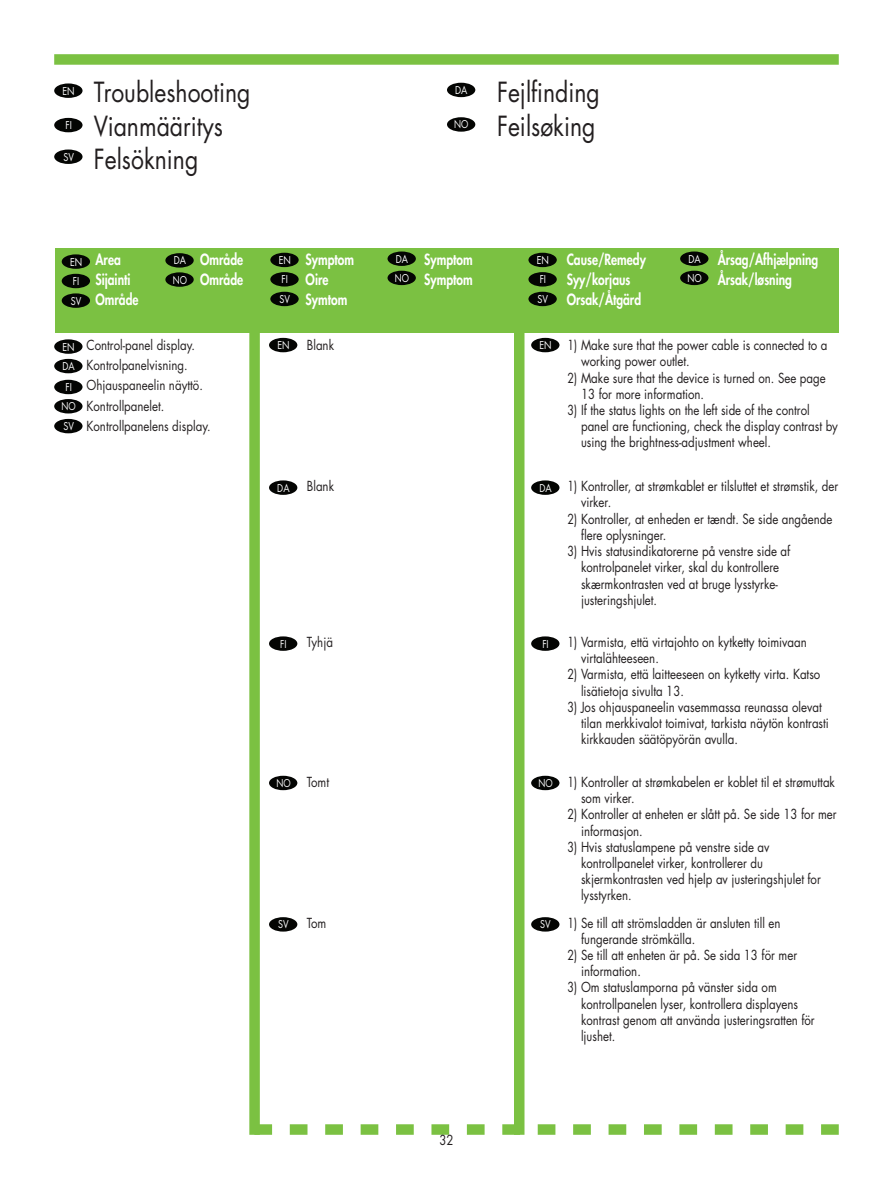
<style>
.page{position:relative;width:893px;height:1189px;background:#fff}
.page>*{position:absolute;margin:0;border:0;box-sizing:border-box;transform-origin:0 0}
.t1{font:27px "Futura";color:#231f20;scale:.85 1}
.t2{font:800 15px "Futura";color:#fff;scale:.8 1}
.t3{font:13.5px/16.2px "Futura";color:#231f20;scale:.8 1}
.t4{font:13.5px "Futura";color:#231f20;scale:.85 1}
.t5{font:10.5px "Futura";color:#fff;scale:.85 1}
.t6{font:10.5px "Futura";color:#fff;scale:.8 1}
</style>
<div class="page">
<div style="left:54px;top:54px;width:784px;height:11px;background:#7bc142"></div>
<div style="left:249px;top:249px;width:11px;height:885px;background:#7bc142"></div>
<div style="left:514px;top:249px;width:10px;height:885px;background:#7bc142"></div>
<div style="left:55px;top:248px;width:783px;height:85px;background:#7bc142"></div>
<svg style="left:260px;top:1124px;width:578px;height:10px"></svg>
<div style="left:54px;top:83px;width:28px;height:15px;background:#040503;border-radius:50%"></div>
<div style="left:447px;top:83px;width:28px;height:14px;background:#040503;border-radius:50%"></div>
<div style="left:62px;top:254px;width:28px;height:15px;background:#040503;border-radius:50%"></div>
<div style="left:165px;top:253px;width:29px;height:14px;background:#040503;border-radius:50%"></div>
<div style="left:270px;top:253px;width:28px;height:14px;background:#040503;border-radius:50%"></div>
<div style="left:387px;top:251px;width:29px;height:15px;background:#040503;border-radius:50%"></div>
<div style="left:528px;top:253px;width:28px;height:14px;background:#040503;border-radius:50%"></div>
<div style="left:680px;top:251px;width:28px;height:15px;background:#040503;border-radius:50%"></div>
<div style="left:54px;top:339px;width:28px;height:15px;background:#040503;border-radius:50%"></div>
<div style="left:54px;top:359px;width:28px;height:14px;background:#040503;border-radius:50%"></div>
<div style="left:269px;top:338px;width:28px;height:14px;background:#040503;border-radius:50%"></div>
<div style="left:269px;top:480px;width:28px;height:15px;background:#040503;border-radius:50%"></div>
<div style="left:531px;top:338px;width:28px;height:14px;background:#040503;border-radius:50%"></div>
<div style="left:531px;top:480px;width:28px;height:15px;background:#040503;border-radius:50%"></div>
<div style="left:62px;top:274px;width:28px;height:14px;background:#040503;border-radius:50%"></div>
<div style="left:270px;top:272px;width:28px;height:14px;background:#040503;border-radius:50%"></div>
<div style="left:528px;top:272px;width:28px;height:14px;background:#040503;border-radius:50%"></div>
<div style="left:531px;top:636px;width:28px;height:14px;background:#040503;border-radius:50%"></div>
<div style="left:269px;top:636px;width:28px;height:14px;background:#040503;border-radius:50%"></div>
<div style="left:54px;top:118px;width:28px;height:14px;background:#040503;border-radius:50%"></div>
<div style="left:54px;top:380px;width:28px;height:14px;background:#040503;border-radius:50%"></div>
<div style="left:165px;top:272px;width:29px;height:15px;background:#040503;border-radius:50%"></div>
<div style="left:387px;top:271px;width:29px;height:14px;background:#040503;border-radius:50%"></div>
<div style="left:680px;top:271px;width:28px;height:14px;background:#040503;border-radius:50%"></div>
<div style="left:531px;top:775px;width:28px;height:15px;background:#040503;border-radius:50%"></div>
<div style="left:269px;top:775px;width:28px;height:15px;background:#040503;border-radius:50%"></div>
<div style="left:447px;top:117px;width:28px;height:15px;background:#040503;border-radius:50%"></div>
<div style="left:54px;top:399px;width:28px;height:14px;background:#040503;border-radius:50%"></div>
<div style="left:62px;top:293px;width:28px;height:15px;background:#040503;border-radius:50%"></div>
<div style="left:270px;top:292px;width:28px;height:14px;background:#040503;border-radius:50%"></div>
<div style="left:528px;top:292px;width:28px;height:14px;background:#040503;border-radius:50%"></div>
<div style="left:531px;top:917px;width:28px;height:14px;background:#040503;border-radius:50%"></div>
<div style="left:269px;top:917px;width:28px;height:14px;background:#040503;border-radius:50%"></div>
<div style="left:54px;top:149px;width:28px;height:15px;background:#040503;border-radius:50%"></div>
<div style="left:54px;top:419px;width:28px;height:14px;background:#040503;border-radius:50%"></div>
<p class="t5" style="left:62px;top:84px;width:16px">EN</p>
<p class="t5" style="left:65px;top:118px;width:9px">FI</p>
<p class="t5" style="left:63px;top:150px;width:14px">SV</p>
<h1 class="t1" style="left:94px;top:75px;width:186px">Troubleshooting</h1>
<h1 class="t1" style="left:94px;top:109px;width:153px">Vianmääritys</h1>
<h1 class="t1" style="left:94px;top:141px;width:124px">Felsökning</h1>
<p class="t5" style="left:455px;top:83px;width:16px">DA</p>
<p class="t6" style="left:454px;top:118px;width:19px">NO</p>
<h1 class="t1" style="left:497px;top:75px;width:122px">Fejlfinding</h1>
<h1 class="t1" style="left:497px;top:109px;width:117px">Feilsøking</h1>
<p class="t2" style="left:200px;top:250px;width:55px">Område</p>
<p class="t2" style="left:424px;top:250px;width:62px">Symptom</p>
<p class="t2" style="left:566px;top:250px;width:100px">Cause/Remedy</p>
<p class="t2" style="left:95px;top:250px;width:33px">Area</p>
<p class="t2" style="left:305px;top:250px;width:62px">Symptom</p>
<p class="t5" style="left:174px;top:254px;width:16px">DA</p>
<p class="t5" style="left:396px;top:252px;width:16px">DA</p>
<p class="t5" style="left:688px;top:252px;width:16px">DA</p>
<p class="t5" style="left:70px;top:255px;width:16px">EN</p>
<p class="t5" style="left:278px;top:253px;width:16px">EN</p>
<p class="t5" style="left:536px;top:253px;width:16px">EN</p>
<p class="t2" style="left:200px;top:270px;width:55px">Område</p>
<p class="t2" style="left:424px;top:270px;width:62px">Symptom</p>
<p class="t2" style="left:566px;top:270px;width:81px">Syy/korjaus</p>
<p class="t2" style="left:95px;top:270px;width:45px">Sijainti</p>
<p class="t2" style="left:305px;top:270px;width:30px">Oire</p>
<p class="t6" style="left:173px;top:273px;width:19px">NO</p>
<p class="t6" style="left:395px;top:271px;width:19px">NO</p>
<p class="t6" style="left:687px;top:271px;width:19px">NO</p>
<p class="t5" style="left:73px;top:274px;width:9px">FI</p>
<p class="t5" style="left:281px;top:273px;width:9px">FI</p>
<p class="t5" style="left:539px;top:273px;width:9px">FI</p>
<p class="t2" style="left:566px;top:290px;width:94px">Orsak/Åtgärd</p>
<p class="t2" style="left:95px;top:290px;width:55px">Område</p>
<p class="t2" style="left:305px;top:290px;width:54px">Symtom</p>
<p class="t5" style="left:71px;top:294px;width:14px">SV</p>
<p class="t5" style="left:279px;top:292px;width:14px">SV</p>
<p class="t5" style="left:537px;top:292px;width:14px">SV</p>
<p class="t2" style="left:717px;top:250px;width:127px">Årsag/Afhjælpning</p>
<p class="t2" style="left:717px;top:270px;width:94px">Årsak/løsning</p>
<p class="t4" style="left:86px;top:336px;width:129px">Control-panel display.</p>
<p class="t4" style="left:307px;top:336px;width:33px">Blank</p>
<p class="t3" style="left:581px;top:337px;width:309px;text-indent:-14px">1) Make sure that the power cable is connected to a working power outlet.</p>
<p class="t3" style="left:581px;top:369px;width:307px;text-indent:-14px">2) Make sure that the device is turned on. See page<br>13 for more information.</p>
<p class="t3" style="left:581px;top:402px;width:323px;text-indent:-14px">3) If the status lights on the left side of the control panel are functioning, check the display contrast by using the brightness-adjustment wheel.</p>
<p class="t5" style="left:62px;top:340px;width:16px">EN</p>
<p class="t5" style="left:277px;top:338px;width:16px">EN</p>
<p class="t5" style="left:539px;top:338px;width:16px">EN</p>
<p class="t4" style="left:86px;top:357px;width:121px">Kontrolpanelvisning.</p>
<p class="t5" style="left:62px;top:359px;width:16px">DA</p>
<p class="t4" style="left:86px;top:377px;width:138px">Ohjauspaneelin näyttö.</p>
<p class="t5" style="left:65px;top:380px;width:9px">FI</p>
<p class="t4" style="left:86px;top:397px;width:93px">Kontrollpanelet.</p>
<p class="t6" style="left:61px;top:400px;width:19px">NO</p>
<p class="t4" style="left:86px;top:417px;width:148px">Kontrollpanelens display.</p>
<p class="t5" style="left:63px;top:419px;width:14px">SV</p>
<p class="t4" style="left:307px;top:477px;width:33px">Blank</p>
<p class="t3" style="left:581px;top:478px;width:323px;text-indent:-14px">1) Kontroller, at strømkablet er tilsluttet et strømstik, der virker.</p>
<p class="t3" style="left:581px;top:510px;width:316px;text-indent:-13px">2) Kontroller, at enheden er tændt. Se side angående flere oplysninger.</p>
<p class="t3" style="left:581px;top:543px;width:263px;text-indent:-14px">3) Hvis statusindikatorerne på venstre side af kontrolpanelet virker, skal du kontrollere skærmkontrasten ved at bruge lysstyrke&shy;justeringshjulet.</p>
<p class="t5" style="left:277px;top:481px;width:16px">DA</p>
<p class="t5" style="left:539px;top:481px;width:16px">DA</p>
<p class="t4" style="left:307px;top:633px;width:32px">Tyhjä</p>
<p class="t5" style="left:280px;top:637px;width:9px">FI</p>
<p class="t5" style="left:542px;top:637px;width:9px">FI</p>
<p class="t3" style="left:581px;top:634px;width:284px;text-indent:-13px">1) Varmista, että virtajohto on kytketty toimivaan virtalähteeseen.</p>
<p class="t3" style="left:581px;top:666px;width:301px;text-indent:-14px">2) Varmista, että laitteeseen on kytketty virta. Katso lisätietoja sivulta 13.</p>
<p class="t3" style="left:581px;top:699px;width:311px;text-indent:-14px">3) Jos ohjauspaneelin vasemmassa reunassa olevat tilan merkkivalot toimivat, tarkista näytön kontrasti kirkkauden säätöpyörän avulla.</p>
<p class="t4" style="left:307px;top:773px;width:28px">Tomt</p>
<p class="t6" style="left:276px;top:776px;width:19px">NO</p>
<p class="t6" style="left:538px;top:776px;width:19px">NO</p>
<p class="t3" style="left:581px;top:774px;width:319px;text-indent:-14px">1) Kontroller at strømkabelen er koblet til et strømuttak som virker.</p>
<p class="t3" style="left:581px;top:806px;width:321px;text-indent:-13px">2) Kontroller at enheten er slått på. Se side 13 for mer informasjon.</p>
<p class="t3" style="left:581px;top:838px;width:301px;text-indent:-13px">3) Hvis statuslampene på venstre side av kontrollpanelet virker, kontrollerer du skjermkontrasten ved hjelp av justeringshjulet for lysstyrken.</p>
<p class="t4" style="left:307px;top:914px;width:24px">Tom</p>
<p class="t5" style="left:278px;top:917px;width:14px">SV</p>
<p class="t5" style="left:540px;top:917px;width:14px">SV</p>
<p class="t3" style="left:581px;top:914px;width:251px;text-indent:-13px">1) Se till att strömsladden är ansluten till en fungerande strömkälla.</p>
<p class="t3" style="left:581px;top:947px;width:272px;text-indent:-13px">2) Se till att enheten är på. Se sida 13 för mer information.</p>
<p class="t3" style="left:581px;top:979px;width:294px;text-indent:-13px">3) Om statuslamporna på vänster sida om kontrollpanelen lyser, kontrollera displayens kontrast genom att använda justeringsratten för ljushet.</p>
<p class="t4" style="left:439px;top:1131px;width:18px">32</p>
</div>
